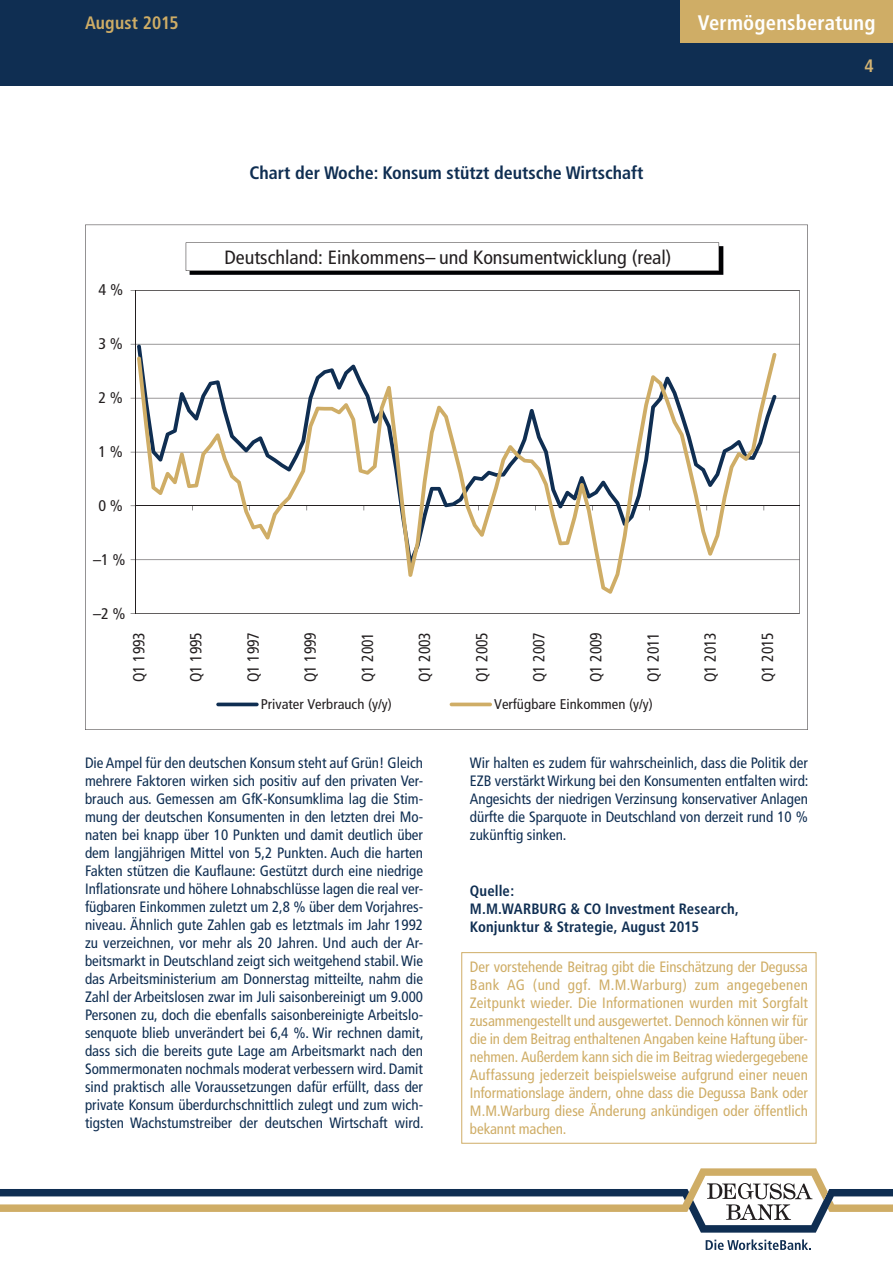
<style>
.page{position:relative;width:893px;height:1263px;background:#fff}
.page>*{position:absolute;margin:0;border:0;box-sizing:border-box;transform-origin:0 0}
.t1{font:700 condensed 21px "Frutiger";letter-spacing:.01em;color:#fff}
.t2{font:condensed 19.2px "Frutiger LT Std";color:#231f20;scale:1.04 1}
.Fließtext{font:700 condensed 18px "Frutiger";color:#0f2e52}
.t3{font:700 condensed 18px "Frutiger";letter-spacing:.01em;color:#cfad66}
.t4{font:700 condensed 18px "Frutiger";color:#d3b373}
.t5{font:condensed 16.2px "Frutiger LT Std";letter-spacing:-.005em;color:#231f20;scale:.96 1}
.t6{font:condensed 15.45px "Frutiger LT Std";color:#231f20;scale:1.04 1}
.Fließtext-2{font:condensed 15px/18px "Frutiger";color:#0f2e52;text-align:justify}
._02_Bemerkung{font:condensed 15px/18px "Frutiger";letter-spacing:.005em;color:#cfad66;text-align:justify}
.Fliestext_10pt{font:700 condensed 15px "Frutiger";letter-spacing:.01em;color:#0f2e52}
.t7{font:condensed 14.1px "Frutiger LT Std";color:#231f20;scale:1.04 1}
</style>
<div class="page">
<div style="left:0;top:0;width:893px;height:85px;background:#0f2e52"></div>
<div style="left:680px;top:0;width:213px;height:43px;background:#cfad66"></div>
<svg style="left:0;top:1168px;width:893px;height:64px"></svg>
<svg style="left:706px;top:1239px;width:105px;height:11px"></svg>
<div style="left:461px;top:952px;width:355px;height:191px;border:1px solid #cfad66"></div>
<svg style="left:85px;top:225px;width:723px;height:505px"></svg>
<p class="t3" style="left:85px;top:13px;width:95px">August 2015</p>
<h1 class="t1" style="left:698px;top:10px;width:179px">Vermögensberatung</h1>
<p class="t4" style="left:864px;top:55px;width:11px">4</p>
<p class="Fließtext" style="left:250px;top:162px;width:395px">Chart der Woche: Konsum stützt deutsche Wirtschaft</p>
<p class="t6" style="left:98px;top:281px;width:25px">4 %</p>
<p class="t6" style="left:98px;top:335px;width:25px">3 %</p>
<p class="t2" style="left:224px;top:246px;width:431px">Deutschland: Einkommens– und Konsumentwicklung (real)</p>
<p class="t6" style="left:98px;top:389px;width:25px">2 %</p>
<p class="t6" style="left:98px;top:443px;width:25px">1 %</p>
<p class="t6" style="left:98px;top:496px;width:25px">0 %</p>
<p class="t6" style="left:93px;top:550px;width:33px">–1 %</p>
<p class="t6" style="left:93px;top:604px;width:33px">–2 %</p>
<p class="t5" style="left:129px;top:682px;width:54px;rotate:-90deg">Q1 1993</p>
<p class="t5" style="left:187px;top:682px;width:54px;rotate:-90deg">Q1 1995</p>
<p class="t5" style="left:244px;top:682px;width:54px;rotate:-90deg">Q1 1997</p>
<p class="t5" style="left:301px;top:682px;width:54px;rotate:-90deg">Q1 1999</p>
<p class="t5" style="left:358px;top:682px;width:54px;rotate:-90deg">Q1 2001</p>
<p class="t5" style="left:415px;top:682px;width:54px;rotate:-90deg">Q1 2003</p>
<p class="t5" style="left:472px;top:682px;width:54px;rotate:-90deg">Q1 2005</p>
<p class="t5" style="left:529px;top:682px;width:54px;rotate:-90deg">Q1 2007</p>
<p class="t5" style="left:587px;top:682px;width:54px;rotate:-90deg">Q1 2009</p>
<p class="t5" style="left:644px;top:682px;width:54px;rotate:-90deg">Q1 2011</p>
<p class="t5" style="left:701px;top:682px;width:54px;rotate:-90deg">Q1 2013</p>
<p class="t5" style="left:758px;top:682px;width:54px;rotate:-90deg">Q1 2015</p>
<p class="t7" style="left:261px;top:696px;width:128px">Privater Verbrauch (y/y)</p>
<p class="t7" style="left:494px;top:696px;width:154px">Verfügbare Einkommen (y/y)</p>
<p class="Fließtext-2" style="left:85px;top:754px;width:340px">Die Ampel für den deutschen Konsum steht auf Grün! Gleich mehrere Faktoren wirken sich positiv auf den privaten Ver&shy;brauch aus. Gemessen am GfK-Konsumklima lag die Stim&shy;mung der deutschen Konsumenten in den letzten drei Mo&shy;naten bei knapp über 10 Punkten und damit deutlich über dem langjährigen Mittel von 5,2 Punkten. Auch die harten Fakten stützen die Kauflaune: Gestützt durch eine niedrige Inflationsrate und höhere Lohnabschlüsse lagen die real ver&shy;fügbaren Einkommen zuletzt um 2,8 % über dem Vorjahres&shy;niveau. Ähnlich gute Zahlen gab es letztmals im Jahr 1992 zu verzeichnen, vor mehr als 20 Jahren. Und auch der Ar&shy;beitsmarkt in Deutschland zeigt sich weitgehend stabil. Wie das Arbeitsministerium am Donnerstag mitteilte, nahm die Zahl der Arbeitslosen zwar im Juli saisonbereinigt um 9.000<br>Personen zu, doch die ebenfalls saisonbereinigte Arbeitslo&shy;senquote blieb unverändert bei 6,4 %. Wir rechnen damit, dass sich die bereits gute Lage am Arbeitsmarkt nach den Sommermonaten nochmals moderat verbessern wird. Damit sind praktisch alle Voraussetzungen dafür erfüllt, dass der private Konsum überdurchschnittlich zulegt und zum wich&shy;tigsten Wachstumstreiber der deutschen Wirtschaft wird.</p>
<p class="Fließtext-2" style="left:470px;top:754px;width:340px">Wir halten es zudem für wahrscheinlich, dass die Politik der EZB verstärkt Wirkung bei den Konsumenten entfalten wird:<br>Angesichts der niedrigen Verzinsung konservativer Anlagen dürfte die Sparquote in Deutschland von derzeit rund 10 % zukünftig sinken.</p>
<p class="Fliestext_10pt" style="left:470px;top:882px;width:46px">Quelle:</p>
<p class="Fliestext_10pt" style="left:470px;top:900px;width:271px">M.M.WARBURG &amp; CO Investment Research,</p>
<p class="Fliestext_10pt" style="left:470px;top:918px;width:231px">Konjunktur &amp; Strategie, August 2015</p>
<p class="_02_Bemerkung" style="left:470px;top:958px;width:340px">Der vorstehende Beitrag gibt die Einschätzung der Degussa Bank AG (und ggf. M.M.Warburg) zum angegebenen Zeitpunkt wieder. Die Informationen wurden mit Sorgfalt zusammengestellt und ausgewertet. Dennoch können wir für die in dem Beitrag enthaltenen Angaben keine Haftung über&shy;nehmen. Außerdem kann sich die im Beitrag wiedergegebene Auffassung jederzeit beispielsweise aufgrund einer neuen Informationslage ändern, ohne dass die Degussa Bank oder M.M.Warburg diese Änderung ankündigen oder öffentlich bekannt machen.</p>
</div>
